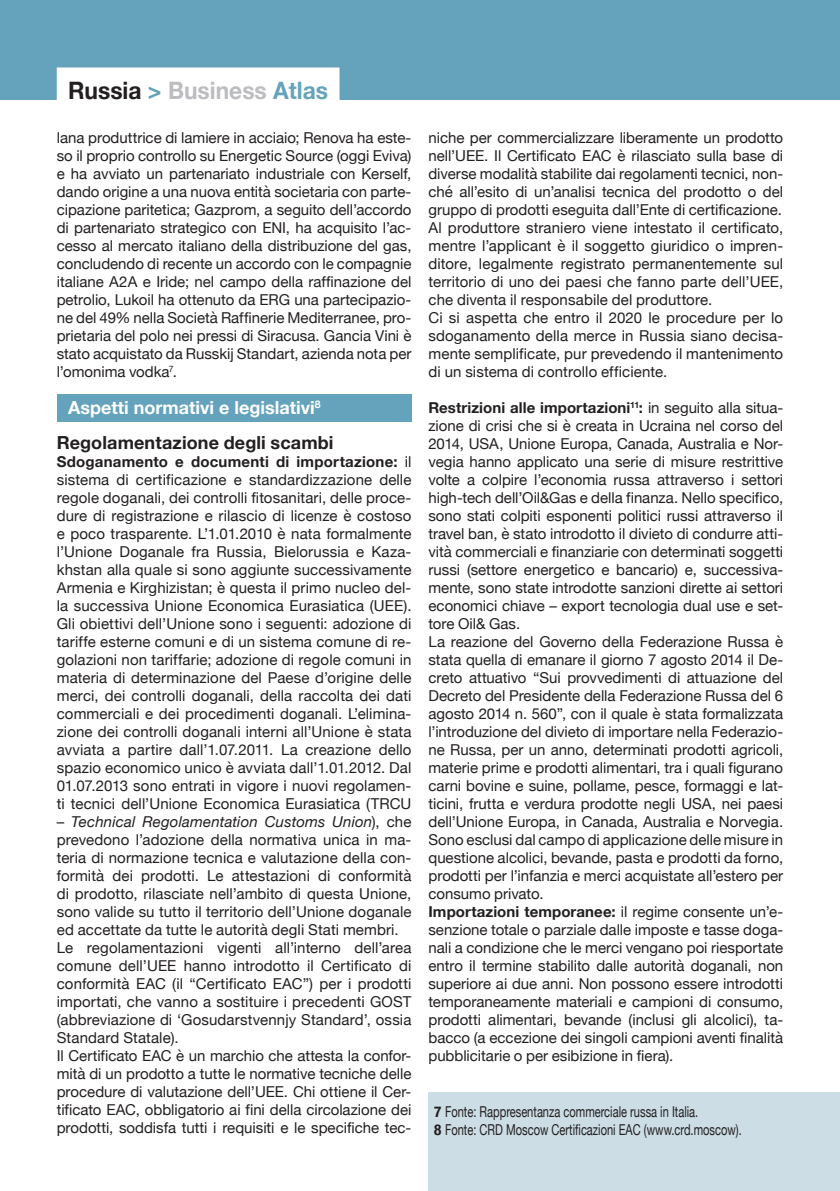
<style>
.page{position:relative;width:840px;height:1191px;background:#fff}
.page>*{position:absolute;margin:0;border:0;box-sizing:border-box;transform-origin:0 0}
.t1{font:700 24px "Helvetica Neue";color:#bcbdc0;scale:.95 1}
.t2{font:700 18px "Helvetica Neue";color:#fff}
.t3{font:700 18px "Helvetica Neue";letter-spacing:.005em;color:#231f20}
.t4{font:15px/18px "Helvetica Neue";color:#231f20;text-align:justify}
.t5{font:15px "Helvetica Neue";color:#231f20;scale:.74 1}
.s1{color:#231f20}
.s2{color:#64a3bb}
.s3{font-weight:700}
.s4{font-style:italic}
.s5{font-weight:700;font-stretch:condensed}
</style>
<div class="page">
<div style="left:57px;top:395px;width:354px;height:27px;background:#64a3bb"></div>
<div style="left:0;top:0;width:839px;height:99px;background:#64a3bb"></div>
<div style="left:428px;top:1092px;width:411px;height:99px;background:#ccdde5"></div>
<div style="left:57px;top:67px;width:282px;height:36px;background:#fff"></div>
<p class="t1" style="left:68px;top:72px;width:275px"><span class="s1">Russia</span> <span class="s2">&gt;</span> Business <span class="s2">Atlas</span></p>
<p class="t4" style="left:57px;top:129px;width:356px">lana produttrice di lamiere in acciaio; Renova ha este&shy;so il proprio controllo su Energetic Source (oggi Eviva) e ha avviato un partenariato industriale con Kerself, dando origine a una nuova entità societaria con parte&shy;cipazione paritetica; Gazprom, a seguito dell’accordo di partenariato strategico con ENI, ha acquisito l’ac&shy;cesso al mercato italiano della distribuzione del gas, concludendo di recente un accordo con le compagnie italiane A2A e Iride; nel campo della raffinazione del petrolio, Lukoil ha ottenuto da ERG una partecipazio&shy;ne del 49% nella Società Raffinerie Mediterranee, pro&shy;prietaria del polo nei pressi di Siracusa. Gancia Vini è stato acquistato da Russkij Standart, azienda nota per l’omonima vodka<sup>7</sup>.</p>
<p class="t2" style="left:68px;top:394px;width:254px">Aspetti normativi e legislativi<sup>8</sup></p>
<p class="t3" style="left:57px;top:428px;width:278px">Regolamentazione degli scambi</p>
<p class="t4" style="left:57px;top:453px;width:356px"><span class="s3">Sdoganamento e documenti di importazione:</span> il sistema di certificazione e standardizzazione delle regole doganali, dei controlli fitosanitari, delle proce&shy;dure di registrazione e rilascio di licenze è costoso e poco trasparente. L’1.01.2010 è nata formalmente l’Unione Doganale fra Russia, Bielorussia e Kaza&shy;khstan alla quale si sono aggiunte successivamente Armenia e Kirghizistan; è questa il primo nucleo del&shy;la successiva Unione Economica Eurasiatica (UEE).<br>Gli obiettivi dell’Unione sono i seguenti: adozione di tariffe esterne comuni e di un sistema comune di re&shy;golazioni non tariffarie; adozione di regole comuni in materia di determinazione del Paese d’origine delle merci, dei controlli doganali, della raccolta dei dati commerciali e dei procedimenti doganali. L’elimina&shy;zione dei controlli doganali interni all’Unione è stata avviata a partire dall’1.07.2011. La creazione dello spazio economico unico è avviata dall’1.01.2012. Dal 01.07.2013 sono entrati in vigore i nuovi regolamen&shy;ti tecnici dell’Unione Economica Eurasiatica (TRCU</p>
<p class="t4" style="left:57px;top:813px;width:356px">– <span class="s4">Technical Regolamentation Customs Union</span>), che prevedono l’adozione della normativa unica in ma&shy;teria di normazione tecnica e valutazione della con&shy;formità dei prodotti. Le attestazioni di conformità di prodotto, rilasciate nell’ambito di questa Unione, sono valide su tutto il territorio dell’Unione doganale ed accettate da tutte le autorità degli Stati membri.</p>
<p class="t4" style="left:57px;top:939px;width:356px">Le regolamentazioni vigenti all’interno dell’area comune dell’UEE hanno introdotto il Certificato di conformità EAC (il “Certificato EAC”) per i prodotti importati, che vanno a sostituire i precedenti GOST (abbreviazione di ‘Gosudarstvennjy Standard’, ossia Standard Statale).</p>
<p class="t4" style="left:57px;top:1047px;width:356px">Il Certificato EAC è un marchio che attesta la confor&shy;mità di un prodotto a tutte le normative tecniche delle procedure di valutazione dell’UEE. Chi ottiene il Cer&shy;tificato EAC, obbligatorio ai fini della circolazione dei prodotti, soddisfa tutti i requisiti e le specifiche tec-</p>
<p class="t4" style="left:428px;top:129px;width:356px">niche per commercializzare liberamente un prodotto nell’UEE. Il Certificato EAC è rilasciato sulla base di diverse modalità stabilite dai regolamenti tecnici, non&shy;ché all’esito di un’analisi tecnica del prodotto o del gruppo di prodotti eseguita dall’Ente di certificazione.</p>
<p class="t4" style="left:428px;top:219px;width:356px">Al produttore straniero viene intestato il certificato, mentre l’applicant è il soggetto giuridico o impren&shy;ditore, legalmente registrato permanentemente sul territorio di uno dei paesi che fanno parte dell’UEE, che diventa il responsabile del produttore.</p>
<p class="t4" style="left:428px;top:309px;width:356px">Ci si aspetta che entro il 2020 le procedure per lo sdoganamento della merce in Russia siano decisa&shy;mente semplificate, pur prevedendo il mantenimento di un sistema di controllo efficiente.</p>
<p class="t4" style="left:428px;top:399px;width:356px"><span class="s3">Restrizioni alle importazioni</span><sup>11</sup><span class="s3">:</span> in seguito alla situa&shy;zione di crisi che si è creata in Ucraina nel corso del 2014, USA, Unione Europa, Canada, Australia e Nor&shy;vegia hanno applicato una serie di misure restrittive volte a colpire l’economia russa attraverso i settori high‐tech dell’Oil&amp;Gas e della finanza. Nello specifico, sono stati colpiti esponenti politici russi attraverso il travel ban, è stato introdotto il divieto di condurre atti&shy;vità commerciali e finanziarie con determinati soggetti russi (settore energetico e bancario) e, successiva&shy;mente, sono state introdotte sanzioni dirette ai settori economici chiave – export tecnologia dual use e set&shy;tore Oil&amp; Gas.</p>
<p class="t4" style="left:428px;top:633px;width:356px">La reazione del Governo della Federazione Russa è stata quella di emanare il giorno 7 agosto 2014 il De&shy;creto attuativo “Sui provvedimenti di attuazione del Decreto del Presidente della Federazione Russa del 6 agosto 2014 n. 560”, con il quale è stata formalizzata l’introduzione del divieto di importare nella Federazio&shy;ne Russa, per un anno, determinati prodotti agricoli, materie prime e prodotti alimentari, tra i quali figurano carni bovine e suine, pollame, pesce, formaggi e lat&shy;ticini, frutta e verdura prodotte negli USA, nei paesi dell’Unione Europa, in Canada, Australia e Norvegia.<br>Sono esclusi dal campo di applicazione delle misure in questione alcolici, bevande, pasta e prodotti da forno, prodotti per l’infanzia e merci acquistate all’estero per consumo privato.</p>
<p class="t4" style="left:428px;top:903px;width:356px"><span class="s3">Importazioni temporanee:</span> il regime consente un’e&shy;senzione totale o parziale dalle imposte e tasse doga&shy;nali a condizione che le merci vengano poi riesportate entro il termine stabilito dalle autorità doganali, non superiore ai due anni. Non possono essere introdotti temporaneamente materiali e campioni di consumo, prodotti alimentari, bevande (inclusi gli alcolici), ta&shy;bacco (a eccezione dei singoli campioni aventi finalità pubblicitarie o per esibizione in fiera).</p>
<p class="t5" style="left:434px;top:1100px;width:358px"><span class="s5">7</span> Fonte: Rappresentanza commerciale russa in Italia.</p>
<p class="t5" style="left:434px;top:1118px;width:417px"><span class="s5">8</span> Fonte: CRD Moscow Certificazioni EAC (www.crd.moscow).</p>
</div>
